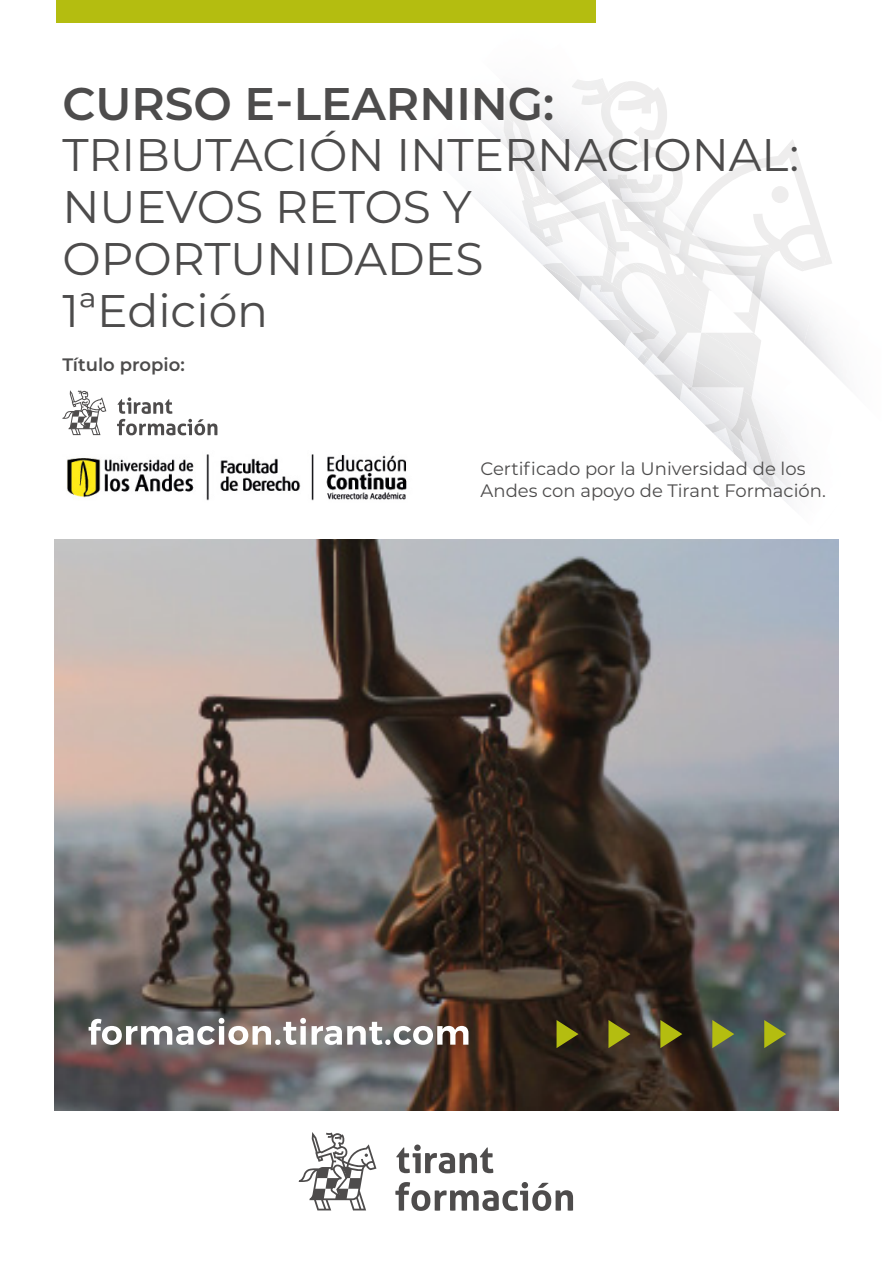
<style>
.page{position:relative;width:893px;height:1263px;background:#fff}
.page>*{position:absolute;margin:0;border:0;box-sizing:border-box;transform-origin:0 0}
.t1{font:45.75px/51.8px "Montserrat";color:#4d4c4c}
.t2{font:600 45.75px "Montserrat";color:#4d4c4c}
.t3{font:18px/21.6px "Montserrat";color:#4d4c4c}
.t4{font:600 18px "Montserrat";color:#4d4c4c}
</style>
<div class="page">
<img style="left:806px;top:344px;width:55px;height:57px">
<img style="left:806px;top:363px;width:54px;height:38px">
<img style="left:806px;top:386px;width:40px;height:15px">
<img style="left:806px;top:399px;width:10px;height:2px">
<img style="left:572px;top:79px;width:39px;height:13px">
<svg style="left:475px;top:92px;width:331px;height:411px"></svg>
<div style="left:56px;top:0;width:539px;height:23px;background:#b4bd10"></div>
<img style="left:54px;top:539px;width:785px;height:571px">
<svg style="left:557px;top:1020px;width:21px;height:28px"></svg>
<svg style="left:608px;top:1020px;width:22px;height:28px"></svg>
<svg style="left:660px;top:1020px;width:22px;height:28px"></svg>
<svg style="left:712px;top:1020px;width:22px;height:28px"></svg>
<svg style="left:764px;top:1020px;width:22px;height:28px"></svg>
<svg style="left:299px;top:1132px;width:77px;height:78px"></svg>
<svg style="left:395px;top:1182px;width:178px;height:29px"></svg>
<svg style="left:396px;top:1147px;width:97px;height:26px"></svg>
<div style="left:414px;top:1144px;width:7px;height:7px;background:#4e4c4c;border-radius:50%"></div>
<img style="left:54px;top:1005px;width:492px;height:80px">
<svg style="left:89px;top:1018px;width:217px;height:27px"></svg>
<svg style="left:312px;top:1022px;width:156px;height:23px"></svg>
<svg style="left:62px;top:390px;width:44px;height:45px"></svg>
<svg style="left:117px;top:397px;width:100px;height:38px"></svg>
<img style="left:67px;top:454px;width:340px;height:47px">
<h1 class="t2" style="left:62px;top:71px;width:493px">CURSO E-LEARNING:</h1>
<h1 class="t1" style="left:62px;top:128px;width:738px">TRIBUTACIÓN INTERNACIONAL:<br>NUEVOS RETOS Y<br>OPORTUNIDADES<br>1ªEdición</h1>
<p class="t4" style="left:62px;top:352px;width:124px">Título propio:</p>
<p class="t3" style="left:481px;top:457px;width:347px">Certificado por la Universidad de los<br>Andes con apoyo de Tirant Formación.</p>
</div>
